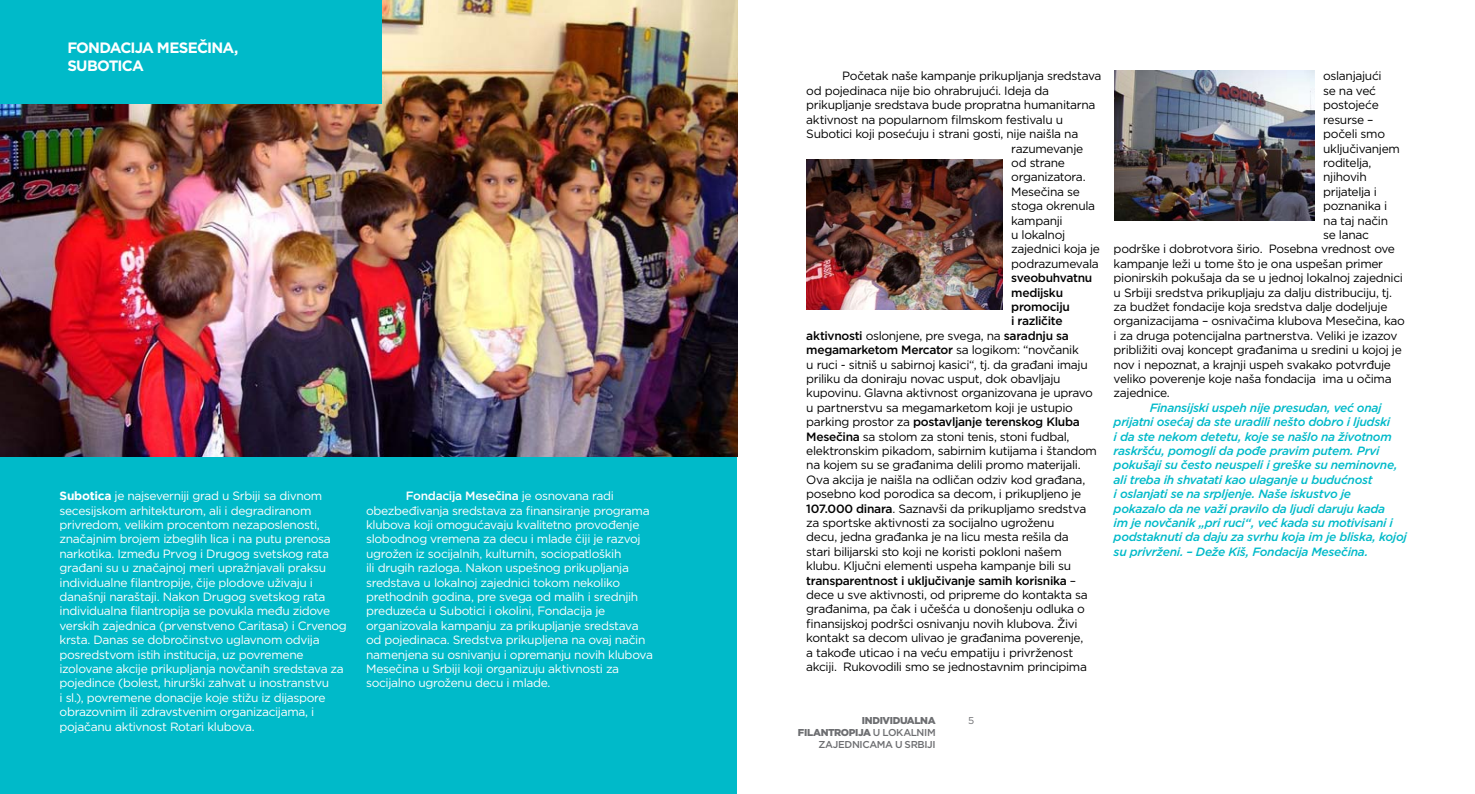
<style>
.page{position:relative;width:1475px;height:794px;background:#fff}
.page>*{position:absolute;margin:0;border:0;box-sizing:border-box;transform-origin:0 0}
.t1{font:700 15px/18px "Gotham";letter-spacing:-.05em;color:#fff}
.t2{font:12px "Gotham";letter-spacing:-.03em;color:#000}
.t3{font:12px/14.4px "Gotham";letter-spacing:-.03em;color:#fff}
.t4{font:italic 500 12px/14.4px "Gotham";letter-spacing:-.025em;color:#00bac9}
.t5{font:500 12px "Gotham";letter-spacing:-.025em;color:#000}
.t6{font:500 10px/12px "Gotham";letter-spacing:-.035em;color:#6d6e71;text-align:right}
.t7{font:900 10px "Gotham";letter-spacing:-.04em;color:#6d6e71}
.t8{font:10px "Gotham";color:#6d6e71}
.s1{font-weight:700}
.s2{font-weight:500}
.s3{font-weight:400}
.s4{font-weight:900}
</style>
<div class="page">
<div style="left:0;top:456px;width:737px;height:338px;background:#00bac9"></div>
<img style="left:0;top:0;width:737px;height:456px">
<div style="left:0;top:0;width:381px;height:104px;background:#00bac9"></div>
<img style="left:806px;top:159px;width:196px;height:150px">
<img style="left:1114px;top:71px;width:200px;height:149px">
<p class="t1" style="left:67px;top:39px;width:173px">FONDACIJA MESEČINA,<br>SUBOTICA</p>
<p class="t3" style="left:60px;top:488px;width:289px"><span class="s1">Subotica</span> je najseverniji grad u Srbiji sa divnom secesijskom arhitekturom, ali i degradiranom privredom, velikim procentom nezaposlenosti, značajnim brojem izbeglih lica i na putu prenosa narkotika. Između Prvog i Drugog svetskog rata građani su u značajnoj meri upražnjavali praksu individualne filantropije, čije plodove uživaju i današnji naraštaji. Nakon Drugog svetskog rata individualna filantropija se povukla među zidove verskih zajednica (prvenstveno Caritasa) i Crvenog krsta. Danas se dobročinstvo uglavnom odvija posredstvom istih institucija, uz povremene izolovane akcije prikupljanja novčanih sredstava za pojedince (bolest, hirurški zahvat u inostranstvu<br>i sl.), povremene donacije koje stižu iz dijaspore obrazovnim ili zdravstvenim organizacijama, i pojačanu aktivnost Rotari klubova.</p>
<p class="t3" style="left:366px;top:488px;width:288px;text-indent:40px"><span class="s2">Fondacija Mesečina</span> je osnovana radi obezbeđivanja sredstava za finansiranje programa klubova koji omogućavaju kvalitetno provođenje slobodnog vremena za decu i mlade čiji je razvoj ugrožen iz socijalnih, kulturnih, sociopatloških<br>ili drugih razloga. Nakon uspešnog prikupljanja sredstava u lokalnoj zajednici tokom nekoliko prethodnih godina, pre svega od malih i srednjih preduzeća u Subotici i okolini, Fondacija je organizovala kampanju za prikupljanje sredstava od pojedinaca. Sredstva prikupljena na ovaj način namenjena su osnivanju i opremanju novih klubova Mesečina u Srbiji koji organizuju aktivnosti za socijalno ugroženu decu i mlade.</p>
<p class="t2" style="left:842px;top:69px;width:261px">Početak naše kampanje prikupljanja sredstava</p>
<p class="t2" style="left:806px;top:83px;width:244px">od pojedinaca nije bio ohrabrujući. Ideja da</p>
<p class="t2" style="left:806px;top:97px;width:290px">prikupljanje sredstava bude propratna humanitarna</p>
<p class="t2" style="left:806px;top:112px;width:258px">aktivnost na popularnom filmskom festivalu u</p>
<p class="t2" style="left:806px;top:126px;width:273px">Subotici koji posećuju i strani gosti, nije naišla na</p>
<p class="t2" style="left:1011px;top:141px;width:73px">razumevanje</p>
<p class="t2" style="left:1011px;top:155px;width:55px">od strane</p>
<p class="t2" style="left:1011px;top:169px;width:76px">organizatora.</p>
<p class="t2" style="left:1011px;top:184px;width:70px">Mesečina se</p>
<p class="t2" style="left:1011px;top:198px;width:85px">stoga okrenula</p>
<p class="t2" style="left:1011px;top:213px;width:53px">kampanji</p>
<p class="t2" style="left:1011px;top:227px;width:55px">u lokalnoj</p>
<p class="t2" style="left:1011px;top:241px;width:90px">zajednici koja je</p>
<p class="t2" style="left:1011px;top:256px;width:89px">podrazumevala</p>
<p class="t5" style="left:1011px;top:270px;width:83px">sveobuhvatnu</p>
<p class="t5" style="left:1011px;top:284px;width:53px">medijsku</p>
<p class="t5" style="left:1011px;top:299px;width:60px">promociju</p>
<p class="t5" style="left:1011px;top:313px;width:53px">i različite</p>
<p class="t2" style="left:806px;top:328px;width:264px"><span class="s2">aktivnosti</span> oslonjene, pre svega, na <span class="s2">saradnju sa</span></p>
<p class="t5" style="left:806px;top:342px;width:274px">megamarketom Mercator <span class="s3">sa logikom: “novčanik</span></p>
<p class="t2" style="left:806px;top:357px;width:283px">u ruci - sitniš u sabirnoj kasici“, tj. da građani imaju</p>
<p class="t2" style="left:806px;top:371px;width:256px">priliku da doniraju novac usput, dok obavljaju</p>
<p class="t2" style="left:806px;top:385px;width:288px">kupovinu. Glavna aktivnost organizovana je upravo</p>
<p class="t2" style="left:806px;top:400px;width:268px">u partnerstvu sa megamarketom koji je ustupio</p>
<p class="t5" style="left:806px;top:414px;width:275px"><span class="s3">parking prostor za</span> postavljanje terenskog Kluba</p>
<p class="t2" style="left:806px;top:429px;width:265px"><span class="s2">Mesečina</span> sa stolom za stoni tenis, stoni fudbal,</p>
<p class="t2" style="left:806px;top:443px;width:292px">elektronskim pikadom, sabirnim kutijama i štandom</p>
<p class="t2" style="left:806px;top:457px;width:276px">na kojem su se građanima delili promo materijali.</p>
<p class="t2" style="left:806px;top:472px;width:280px">Ova akcija je naišla na odličan odziv kod građana,</p>
<p class="t2" style="left:806px;top:486px;width:276px">posebno kod porodica sa decom, i prikupljeno je</p>
<p class="t2" style="left:806px;top:501px;width:281px"><span class="s2">107.000 dinara</span>. Saznavši da prikupljamo sredstva</p>
<p class="t2" style="left:806px;top:515px;width:250px">za sportske aktivnosti za socijalno ugroženu</p>
<p class="t2" style="left:806px;top:529px;width:264px">decu, jedna građanka je na licu mesta rešila da</p>
<p class="t2" style="left:806px;top:544px;width:257px">stari bilijarski sto koji ne koristi pokloni našem</p>
<p class="t2" style="left:806px;top:558px;width:266px">klubu. Ključni elementi uspeha kampanje bili su</p>
<p class="t5" style="left:806px;top:572px;width:271px">transparentnost i uključivanje samih korisnika <span class="s3">–</span></p>
<p class="t2" style="left:806px;top:587px;width:283px">dece u sve aktivnosti, od pripreme do kontakta sa</p>
<p class="t2" style="left:806px;top:601px;width:280px">građanima, pa čak i učešća u donošenju odluka o</p>
<p class="t2" style="left:806px;top:616px;width:273px">finansijskoj podršci osnivanju novih klubova. Živi</p>
<p class="t2" style="left:806px;top:630px;width:278px">kontakt sa decom ulivao je građanima poverenje,</p>
<p class="t2" style="left:806px;top:645px;width:268px">a takođe uticao i na veću empatiju i privrženost</p>
<p class="t2" style="left:806px;top:659px;width:282px">akciji. Rukovodili smo se jednostavnim principima</p>
<p class="t2" style="left:1322px;top:69px;width:60px">oslanjajući</p>
<p class="t2" style="left:1322px;top:83px;width:54px">se na već</p>
<p class="t2" style="left:1322px;top:97px;width:57px">postojeće</p>
<p class="t2" style="left:1322px;top:112px;width:52px">resurse –</p>
<p class="t2" style="left:1322px;top:126px;width:63px">počeli smo</p>
<p class="t2" style="left:1322px;top:141px;width:78px">uključivanjem</p>
<p class="t2" style="left:1322px;top:155px;width:50px">roditelja,</p>
<p class="t2" style="left:1322px;top:169px;width:45px">njihovih</p>
<p class="t2" style="left:1322px;top:184px;width:55px">prijatelja i</p>
<p class="t2" style="left:1322px;top:198px;width:65px">poznanika i</p>
<p class="t2" style="left:1322px;top:213px;width:66px">na taj način</p>
<p class="t2" style="left:1322px;top:227px;width:47px">se lanac</p>
<p class="t2" style="left:1113px;top:241px;width:283px">podrške i dobrotvora širio. Posebna vrednost ove</p>
<p class="t2" style="left:1113px;top:256px;width:271px">kampanje leži u tome što je ona uspešan primer</p>
<p class="t2" style="left:1113px;top:270px;width:291px">pionirskih pokušaja da se u jednoj lokalnoj zajednici</p>
<p class="t2" style="left:1113px;top:285px;width:280px">u Srbiji sredstva prikupljaju za dalju distribuciju, tj.</p>
<p class="t2" style="left:1113px;top:299px;width:275px">za budžet fondacije koja sredstva dalje dodeljuje</p>
<p class="t2" style="left:1113px;top:313px;width:293px">organizacijama – osnivačima klubova Mesečina, kao</p>
<p class="t2" style="left:1113px;top:328px;width:285px">i za druga potencijalna partnerstva. Veliki je izazov</p>
<p class="t2" style="left:1113px;top:342px;width:290px">približiti ovaj koncept građanima u sredini u kojoj je</p>
<p class="t2" style="left:1113px;top:357px;width:279px">nov i nepoznat, a krajnji uspeh svakako potvrđuje</p>
<p class="t2" style="left:1113px;top:371px;width:279px">veliko poverenje koje naša fondacija ima u očima</p>
<p class="t2" style="left:1113px;top:385px;width:58px">zajednice.</p>
<p class="t4" style="left:1113px;top:400px;width:295px;text-indent:36px">Finansijski uspeh nije presudan, već onaj prijatni osećaj da ste uradili nešto dobro i ljudski<br>i da ste nekom detetu, koje se našlo na životnom raskršću, pomogli da pođe pravim putem. Prvi pokušaji su često neuspeli i greške su neminovne, ali treba ih shvatati kao ulaganje u budućnost<br>i oslanjati se na srpljenje. Naše iskustvo je<br>pokazalo da ne važi pravilo da ljudi daruju kada<br>im je novčanik „pri ruci“, već kada su motivisani i podstaknuti da daju za svrhu koja im je bliska, kojoj su privrženi. – Deže Kiš, Fondacija Mesečina.</p>
<p class="t7" style="left:861px;top:713px;width:75px">INDIVIDUALNA</p>
<p class="t8" style="left:968px;top:714px;width:8px">5</p>
<p class="t6" style="left:797px;top:726px;width:139px"><span class="s4">FILANTROPIJA</span> U LOKALNIM<br>ZAJEDNICAMA U SRBIJI</p>
</div>
